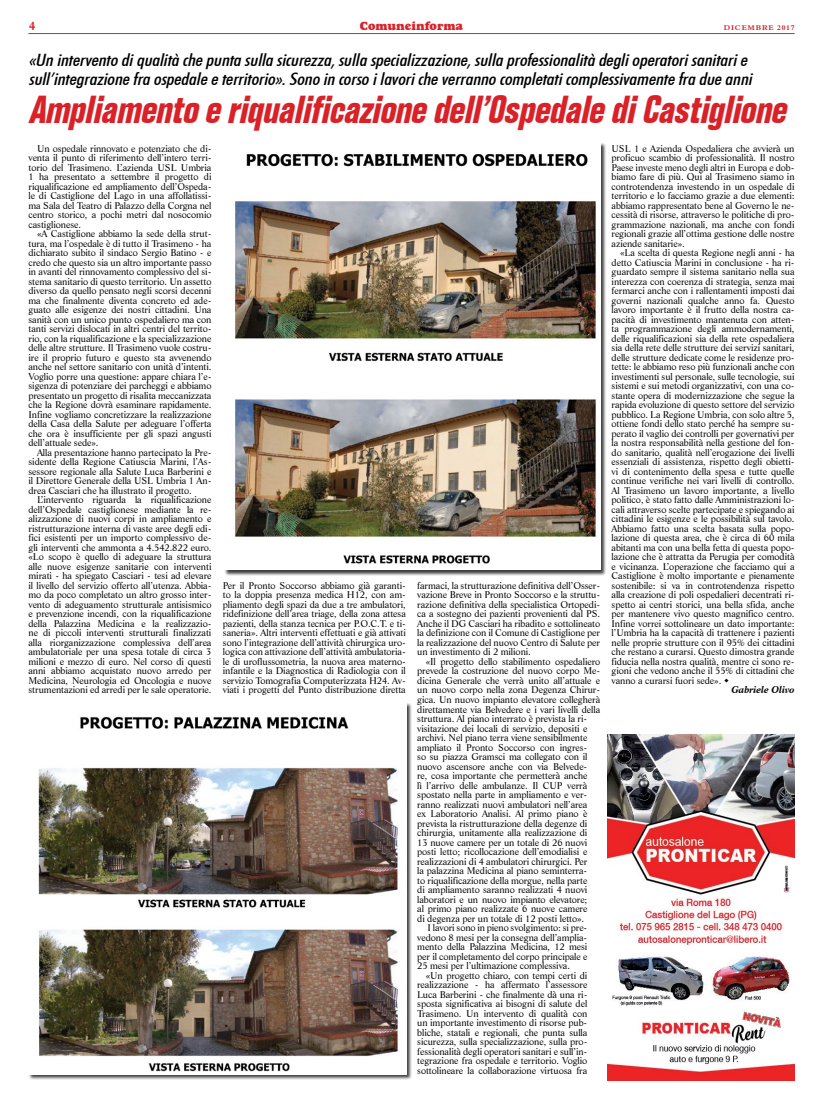
<style>
.page{position:relative;width:823px;height:1106px;background:#fff}
.page>*{position:absolute;margin:0;border:0;box-sizing:border-box;transform-origin:0 0}
.t1{font:italic 700 condensed 38px "Folio BT";color:#da2128}
.t2{font:italic 500 condensed 17px/19px "Futura BT";color:#000;scale:1.18 1}
.t3{font:12px "Goudy Heavyface BT";color:#da2128}
.t4{font:700 12px "Life BT";color:#da2128}
.t5{font:9.5px/9.5px "Life BT";letter-spacing:-.01em;color:#000;text-align:justify}
.t6{font:italic 700 9.5px "Life BT";letter-spacing:-.01em;color:#000}
.t7{font:7px "Aldine 401 BT Bold A";letter-spacing:.11em;color:#da2128;scale:1.08 1}
</style>
<div class="page">
<hr style="left:28px;top:33px;width:766px;height:1px;background:#da2128">
<div style="left:224px;top:142px;width:382px;height:434px;background:#000;opacity:.75"></div>
<img style="left:224px;top:142px;width:376px;height:428px">
<div style="left:28px;top:702px;width:384px;height:378px;background:#000;opacity:.75"></div>
<img style="left:28px;top:703px;width:378px;height:371px">
<img style="left:607px;top:734px;width:187px;height:346px">
<p class="t4" style="left:29px;top:17px;width:8px">4</p>
<p class="t3" style="left:359px;top:18px;width:105px">Comuneinforma</p>
<p class="t7" style="left:723px;top:23px;width:67px">DICEMBRE 2017</p>
<p class="t2" style="left:28px;top:51px;width:618px">«Uninterventodiqualitàchepuntasullasicurezza,sullaspecializzazione,sullaprofessionalitàdeglioperatorisanitarie sull’integrazionefraospedaleeterritorio».Sonoincorsoilavoricheverrannocompletaticomplessivamentefradueanni</p>
<h1 class="t1" style="left:28px;top:87px;width:768px">Ampliamentoeriqualificazionedell’OspedalediCastiglione</h1>
<p class="t5" style="left:28px;top:143px;width:184px;text-indent:9px">Un ospedale rinnovato e potenziato che di&shy;venta il punto di riferimento dell’intero terri&shy;torio del Trasimeno. L’azienda USL Umbria 1 ha presentato a settembre il progetto di riqualificazione ed ampliamento dell’Ospeda&shy;le di Castiglione del Lago in una affollatissi&shy;ma Sala del Teatro di Palazzo della Corgna nel centro storico, a pochi metri dal nosocomio castiglionese.</p>
<p class="t5" style="left:28px;top:229px;width:184px;text-indent:9px">«A Castiglione abbiamo la sede della strut&shy;tura, ma l’ospedale è di tutto il Trasimeno - ha dichiarato subito il sindaco Sergio Batino - e credo che questo sia un altro importante passo in avanti del rinnovamento complessivo del si&shy;stema sanitario di questo territorio. Un assetto diverso da quello pensato negli scorsi decenni ma che finalmente diventa concreto ed ade&shy;guato alle esigenze dei nostri cittadini. Una sanità con un unico punto ospedaliero ma con tanti servizi dislocati in altri centri del territo&shy;rio, con la riqualificazione e la specializzazione delle altre strutture. Il Trasimeno vuole costru&shy;ire il proprio futuro e questo sta avvenendo anche nel settore sanitario con unità d’intenti.<br>Voglio porre una questione: appare chiara l’e&shy;sigenza di potenziare dei parcheggi e abbiamo presentato un progetto di risalita meccanizzata che la Regione dovrà esaminare rapidamente.<br>Infine vogliamo concretizzare la realizzazione della Casa della Salute per adeguare l’offerta che ora è insufficiente per gli spazi angusti dell’attuale sede».</p>
<p class="t5" style="left:28px;top:447px;width:184px;text-indent:9px">Alla presentazione hanno partecipato la Pre&shy;sidente della Regione Catiuscia Marini, l’As&shy;sessore regionale alla Salute Luca Barberini e il Direttore Generale della USL Umbria 1 An&shy;drea Casciari che ha illustrato il progetto.</p>
<p class="t5" style="left:28px;top:495px;width:184px;text-indent:9px">L’intervento riguarda la riqualificazione dell’Ospedale castiglionese mediante la re&shy;alizzazione di nuovi corpi in ampliamento e ristrutturazione interna di vaste aree degli edi&shy;fici esistenti per un importo complessivo de&shy;gli interventi che ammonta a 4.542.822 euro. «Lo scopo è quello di adeguare la struttura alle nuove esigenze sanitarie con interventi mirati - ha spiegato Casciari - tesi ad elevare il livello del servizio offerto all’utenza. Abbia&shy;mo da poco completato un altro grosso inter&shy;vento di adeguamento strutturale antisismico e prevenzione incendi, con la riqualificazione della Palazzina Medicina e la realizzazio&shy;ne di piccoli interventi strutturali finalizzati alla riorganizzazione complessiva dell’area ambulatoriale per una spesa totale di circa 3 milioni e mezzo di euro. Nel corso di questi anni abbiamo acquistato nuovo arredo per Medicina, Neurologia ed Oncologia e nuove strumentazioni ed arredi per le sale operatorie.</p>
<p class="t5" style="left:223px;top:580px;width:184px">Per il Pronto Soccorso abbiamo già garanti&shy;to la doppia presenza medica H12, con am&shy;pliamento degli spazi da due a tre ambulatori, ridefinizione dell’area triage, della zona attesa pazienti, della stanza tecnica per P.O.C.T. e ti&shy;saneria». Altri interventi effettuati e già attivati sono l’integrazione dell’attività chirurgica uro&shy;logica con attivazione dell’attività ambulatoria&shy;le di uroflussometria, la nuova area materno&shy;infantile e la Diagnostica di Radiologia con il servizio Tomografia Computerizzata H24. Av&shy;viati i progetti del Punto distribuzione diretta</p>
<p class="t5" style="left:417px;top:580px;width:184px">farmaci, la strutturazione definitiva dell’Osser&shy;vazione Breve in Pronto Soccorso e la struttu&shy;razione definitiva della specialistica Ortopedi&shy;ca a sostegno dei pazienti provenienti dal PS.<br>Anche il DG Casciari ha ribadito e sottolineato la definizione con il Comune di Castiglione per la realizzazione del nuovo Centro di Salute per un investimento di 2 milioni.</p>
<p class="t5" style="left:417px;top:656px;width:184px;text-align:left;text-indent:9px">«Il progetto dello stabilimento ospedaliero prevede la costruzione del nuovo corpo Me&shy;dicina Generale che verrà unito all’attuale e un nuovo corpo nella zona Degenza Chirur&shy;gica. Un nuovo impianto elevatore collegherà direttamente via Belvedere e i vari livelli della struttura. Al piano interrato è prevista la ri&shy;visitazione dei locali di servizio, depositi e archivi. Nel piano terra viene sensibilmente ampliato il Pronto Soccorso con ingres-<br>so su piazza Gramsci ma collegato con il nuovo ascensore anche con via Belvede-<br>re, cosa importante che permetterà anche<br>lì l’arrivo delle ambulanze. Il CUP verrà spostato nella parte in ampliamento e ver&shy;ranno realizzati nuovi ambulatori nell’area<br>ex Laboratorio Analisi. Al primo piano è prevista la ristrutturazione della degenze di chirurgia, unitamente alla realizzazione di<br>13 nuove camere per un totale di 26 nuovi posti letto; ricollocazione dell’emodialisi e realizzazioni di 4 ambulatori chirurgici. Per<br>la palazzina Medicina al piano seminterra-<br>to riqualificazione della morgue, nella parte<br>di ampliamento saranno realizzati 4 nuovi laboratori e un nuovo impianto elevatore;<br>al primo piano realizzate 6 nuove camere<br>di degenza per un totale di 12 posti letto».</p>
<p class="t5" style="left:417px;top:922px;width:172px;text-indent:10px">I lavori sono in pieno svolgimento: si pre&shy;vedono 8 mesi per la consegna dell’amplia&shy;mento della Palazzina Medicina, 12 mesi per il completamento del corpo principale e 25 mesi per l’ultimazione complessiva.</p>
<p class="t5" style="left:417px;top:970px;width:172px;text-indent:9px">«Un progetto chiaro, con tempi certi di realizzazione - ha affermato l’assessore Luca Barberini - che finalmente dà una ri&shy;sposta significativa ai bisogni di salute del Trasimeno. Un intervento di qualità con un importante investimento di risorse pub&shy;bliche, statali e regionali, che punta sulla sicurezza, sulla specializzazione, sulla pro&shy;fessionalità degli operatori sanitari e sull’in&shy;tegrazione fra ospedale e territorio. Voglio sottolineare la collaborazione virtuosa fra</p>
<p class="t5" style="left:611px;top:143px;width:184px">USL 1 e Azienda Ospedaliera che avvierà un proficuo scambio di professionalità. Il nostro Paese investe meno degli altri in Europa e dob&shy;biamo fare di più. Qui al Trasimeno siamo in controtendenza investendo in un ospedale di territorio e lo facciamo grazie a due elementi: abbiamo rappresentato bene al Governo le ne&shy;cessità di risorse, attraverso le politiche di pro&shy;grammazione nazionali, ma anche con fondi regionali grazie all’ottima gestione delle nostre aziende sanitarie».</p>
<p class="t5" style="left:611px;top:248px;width:184px;text-indent:9px">«La scelta di questa Regione negli anni - ha detto Catiuscia Marini in conclusione - ha ri&shy;guardato sempre il sistema sanitario nella sua interezza con coerenza di strategia, senza mai fermarci anche con i rallentamenti imposti dai governi nazionali qualche anno fa. Questo lavoro importante è il frutto della nostra ca&shy;pacità di investimento mantenuta con atten&shy;ta programmazione degli ammodernamenti, delle riqualificazioni sia della rete ospedaliera sia della rete delle strutture dei servizi sanitari, delle strutture dedicate come le residenze pro&shy;tette: le abbiamo reso più funzionali anche con investimenti sul personale, sulle tecnologie, sui sistemi e sui metodi organizzativi, con una co&shy;stante opera di modernizzazione che segue la rapida evoluzione di questo settore del servizio pubblico. La Regione Umbria, con solo altre 5, ottiene fondi dello stato perché ha sempre su&shy;perato il vaglio dei controlli per governativi per la nostra responsabilità nella gestione del fon&shy;do sanitario, qualità nell’erogazione dei livelli essenziali di assistenza, rispetto degli obietti&shy;vi di contenimento della spesa e tutte quelle continue verifiche nei vari livelli di controllo.<br>Al Trasimeno un lavoro importante, a livello politico, è stato fatto dalle Amministrazioni lo&shy;cali attraverso scelte partecipate e spiegando ai cittadini le esigenze e le possibilità sul tavolo.<br>Abbiamo fatto una scelta basata sulla popo&shy;lazione di questa area, che è circa di 60 mila abitanti ma con una bella fetta di questa popo&shy;lazione che è attratta da Perugia per comodità e vicinanza. L’operazione che facciamo qui a Castiglione è molto importante e pienamente sostenibile: si va in controtendenza rispetto alla creazione di poli ospedalieri decentrati ri&shy;spetto ai centri storici, una bella sfida, anche per mantenere vivo questo magnifico centro.<br>Infine vorrei sottolineare un dato importante: l’Umbria ha la capacità di trattenere i pazienti nelle proprie strutture con il 95% dei cittadini che restano a curarsi. Questo dimostra grande fiducia nella nostra qualità, mentre ci sono re&shy;gioni che vedono anche il 55% di cittadini che vanno a curarsi fuori sede».</p>
<p class="t6" style="left:731px;top:683px;width:65px">Gabriele Olivo</p>
</div>
